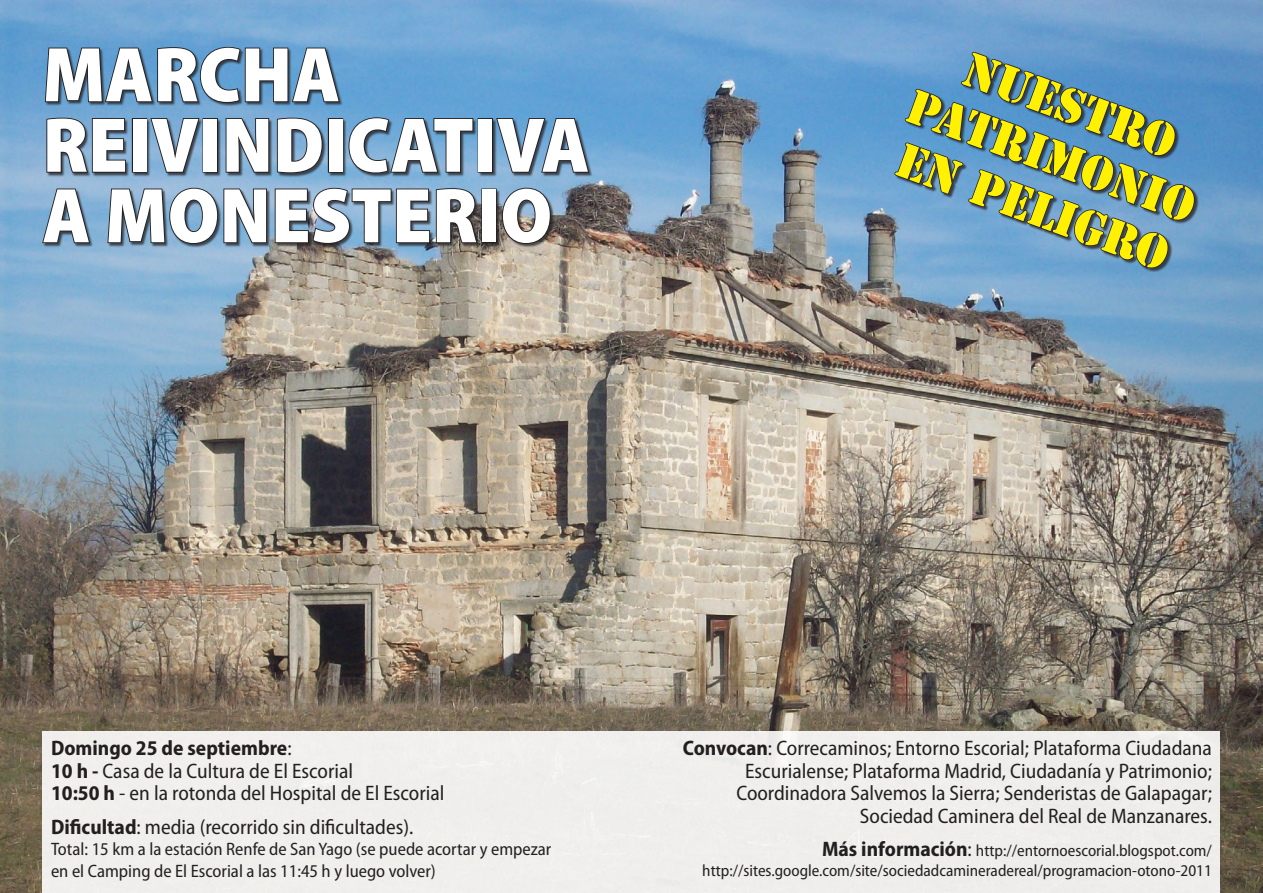
<style>
.page{position:relative;width:1263px;height:893px;background:#fff}
.page>*{position:absolute;margin:0;border:0;box-sizing:border-box;transform-origin:0 0}
.t1{font:900 semi-condensed 78.3px/70.5px "Myriad Pro";color:#fff}
.t2{font:45px/54px "Stencil Std";color:#fff101;text-align:center}
.t3{font:semi-condensed 21px/22.5px "Myriad Pro";color:#231f20}
.t4{font:semi-condensed 18px/21.6px "Myriad Pro";color:#231f20}
.t5{font:semi-condensed 16.5px/19.8px "Myriad Pro";color:#231f20;text-align:right}
.s1{font-weight:700}
.s2{font-weight:700;font-size:21px}
.s3{font-size:21px}
</style>
<div class="page">
<img style="left:0;top:0;width:1263px;height:893px">
<div style="left:895px;top:52px;width:304px;height:220px;background:#231f20;opacity:.75"></div>
<svg style="left:893px;top:17px;width:304px;height:252px"></svg>
<div style="left:43px;top:731px;width:1177px;height:162px;background:#f0efec"></div>
<div style="left:42px;top:47px;width:551px;height:201px;background:#231f20;opacity:.75"></div>
<svg style="left:44px;top:46px;width:297px;height:58px"></svg>
<svg style="left:45px;top:117px;width:82px;height:57px"></svg>
<div style="left:132px;top:118px;width:15px;height:55px;border:2px solid #231f20"></div>
<svg style="left:149px;top:117px;width:52px;height:57px"></svg>
<div style="left:203px;top:118px;width:15px;height:55px;border:2px solid #231f20"></div>
<svg style="left:225px;top:117px;width:45px;height:57px"></svg>
<svg style="left:276px;top:117px;width:47px;height:57px"></svg>
<div style="left:328px;top:118px;width:15px;height:55px;border:2px solid #231f20"></div>
<svg style="left:348px;top:116px;width:126px;height:58px"></svg>
<div style="left:478px;top:118px;width:15px;height:55px;border:2px solid #231f20"></div>
<svg style="left:495px;top:117px;width:95px;height:57px"></svg>
<svg style="left:41px;top:188px;width:50px;height:56px"></svg>
<svg style="left:106px;top:187px;width:162px;height:58px"></svg>
<svg style="left:274px;top:187px;width:205px;height:58px"></svg>
<div style="left:481px;top:189px;width:16px;height:54px;border:2px solid #231f20"></div>
<svg style="left:501px;top:187px;width:51px;height:58px"></svg>
<h1 class="t1" style="left:43px;top:41px;width:549px">MARCHA<br>REIVINDICATIVA<br>A MONESTERIO</h1>
<h2 class="t2" style="left:937px;top:29px;width:303px;rotate:20deg">Nuestro patrimonio en peligro</h2>
<p class="t3" style="left:51px;top:737px;width:395px"><span class="s1">Domingo 25 de septiembre</span>:<br><span class="s1">10 h -</span> Casa de la Cultura de El Escorial<br><span class="s1">10:50 h</span> - en la rotonda del Hospital de El Escorial</p>
<p class="t3" style="left:51px;top:816px;width:364px"><span class="s1">Dificultad</span>: media (recorrido sin dificultades).</p>
<p class="t4" style="left:51px;top:839px;width:502px">Total: 15 km a la estación Renfe de San Yago (se puede acortar y empezar en el Camping de El Escorial a las 11:45 h y luego volver)</p>
<p class="t3" style="left:683px;top:737px;width:531px;text-align:right"><span class="s1">Convocan</span>: Correcaminos; Entorno Escorial; Plataforma Ciudadana Escurialense; Plataforma Madrid, Ciudadanía y Patrimonio; Coordinadora Salvemos la Sierra; Senderistas de Galapagar; Sociedad Caminera del Real de Manzanares.</p>
<p class="t5" style="left:702px;top:841px;width:511px"><span class="s2">Más información</span><span class="s3">:</span> http://entornoescorial.blogspot.com/ http://sites.google.com/site/sociedadcamineradereal/programacion-otono-2011</p>
</div>
